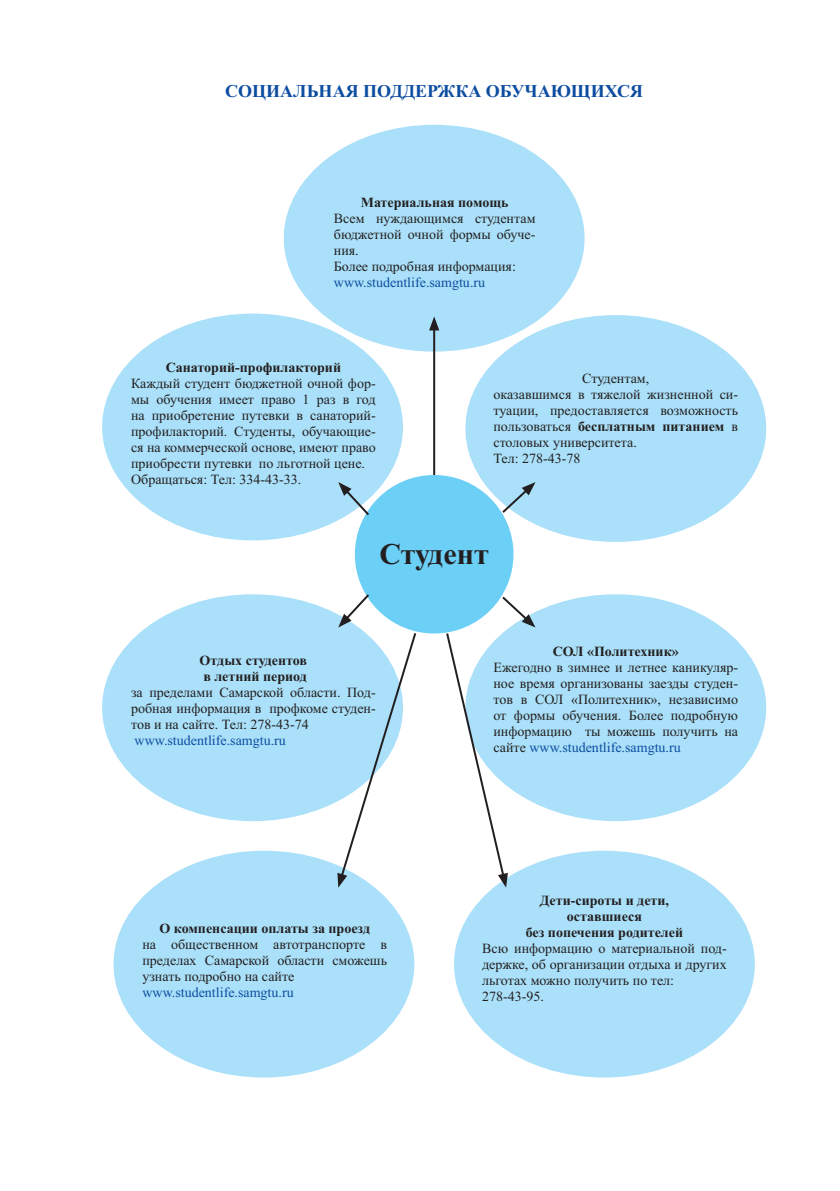
<style>
.page{position:relative;width:840px;height:1191px;background:#fff}
.page>*{position:absolute;margin:0;border:0;box-sizing:border-box;transform-origin:0 0}
.t1{font:700 30px "Times New Roman";letter-spacing:-.005em;color:#231f20}
.t2{font:700 18px "Times New Roman";color:#0d4da1}
.t3{font:14px/16px "Times New Roman";color:#231f20}
.t4{font:700 14px/16px "Times New Roman";color:#231f20;text-align:center}
.t5{font:14px "Times New Roman";color:#0d4da1}
.s1{font-weight:700}
.s2{color:#0d4da1}
</style>
<div class="page">
<div style="left:354px;top:475px;width:159px;height:158px;background:#6bcff6;border-radius:50%"></div>
<div style="left:102px;top:313px;width:301px;height:227px;background:#aae0f9;border-radius:50%"></div>
<div style="left:283px;top:125px;width:301px;height:226px;background:#aae0f9;border-radius:50%"></div>
<div style="left:465px;top:315px;width:300px;height:227px;background:#aae0f9;border-radius:50%"></div>
<div style="left:454px;top:850px;width:300px;height:227px;background:#aae0f9;border-radius:50%"></div>
<div style="left:113px;top:850px;width:301px;height:227px;background:#aae0f9;border-radius:50%"></div>
<div style="left:102px;top:594px;width:301px;height:227px;background:#aae0f9;border-radius:50%"></div>
<div style="left:465px;top:594px;width:300px;height:227px;background:#aae0f9;border-radius:50%"></div>
<hr style="left:433px;top:327px;width:2px;height:148px;background:#231f20">
<svg style="left:429px;top:316px;width:10px;height:14px"></svg>
<svg style="left:338px;top:482px;width:33px;height:35px"></svg>
<svg style="left:337px;top:592px;width:80px;height:295px"></svg>
<svg style="left:500px;top:482px;width:35px;height:33px"></svg>
<svg style="left:444px;top:594px;width:91px;height:293px"></svg>
<p class="t2" style="left:225px;top:85px;width:419px">СОЦИАЛЬНАЯ ПОДДЕРЖКА ОБУЧАЮЩИХСЯ</p>
<p class="t4" style="left:360px;top:195px;width:149px">Материальная помощь</p>
<p class="t3" style="left:334px;top:211px;width:203px">Всем нуждающимся студентам бюджетной очной формы обуче&shy;ния.<br>Более подробная информация:</p>
<p class="t5" style="left:334px;top:277px;width:153px">www.studentlife.samgtu.ru</p>
<p class="t4" style="left:166px;top:360px;width:177px">Санаторий-профилакторий</p>
<p class="t3" style="left:131px;top:376px;width:246px">Каждый студент бюджетной очной фор&shy;мы обучения имеет право 1 раз в год на приобретение путевки в санаторий&shy;профилакторий. Студенты, обучающие&shy;ся на коммерческой основе, имеют право приобрести путевки по льготной цене.<br>Обращаться: Тел: 334-43-33.</p>
<p class="t3" style="left:493px;top:372px;width:246px;text-indent:89px">Студентам,<br>оказавшимся в тяжелой жизненной си&shy;туации, предоставляется возможность пользоваться <span class="s1">бесплатным питанием</span> в столовых университета.<br>Тел: 278-43-78</p>
<h1 class="t1" style="left:379px;top:544px;width:111px">Студент</h1>
<p class="t4" style="left:199px;top:653px;width:109px;text-align:left">Отдых студентов в летний период</p>
<p class="t3" style="left:131px;top:685px;width:246px;text-align:justify">за пределами Самарской области. Под&shy;робная информация в профкоме студен&shy;тов и на сайте. Тел: 278-43-74</p>
<p class="t5" style="left:134px;top:735px;width:153px">www.studentlife.samgtu.ru</p>
<p class="t4" style="left:159px;top:921px;width:212px">О компенсации оплаты за проезд</p>
<p class="t3" style="left:142px;top:937px;width:246px;text-align:justify">на общественном автотранспорте в пределах Самарской области сможешь узнать подробно на сайте</p>
<p class="t5" style="left:142px;top:986px;width:153px">www.studentlife.samgtu.ru</p>
<p class="t4" style="left:552px;top:644px;width:127px">СОЛ «Политехник»</p>
<p class="t3" style="left:493px;top:660px;width:246px;text-align:justify">Ежегодно в зимнее и летнее каникуляр&shy;ное время организованы заезды студен&shy;тов в СОЛ «Политехник», независимо от формы обучения. Более подробную информацию ты можешь получить на сайте <span class="s2">www.studentlife.samgtu.ru</span></p>
<p class="t4" style="left:525px;top:893px;width:159px">Дети-сироты и дети, оставшиеся<br>без попечения родителей</p>
<p class="t3" style="left:482px;top:941px;width:246px">Всю информацию о материальной под&shy;держке, об организации отдыха и других льготах можно получить по тел:<br>278-43-95.</p>
</div>
